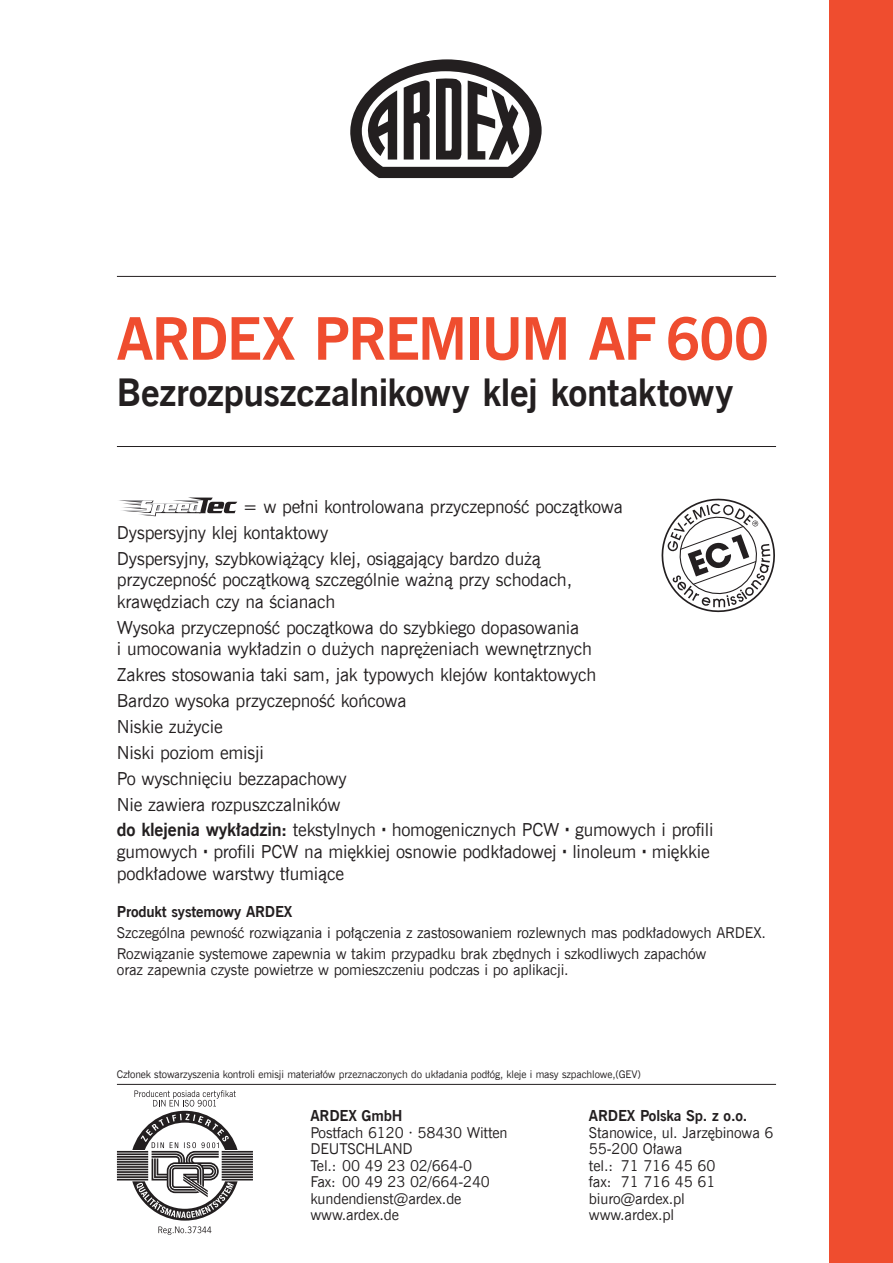
<style>
.page{position:relative;width:893px;height:1263px;background:#fff}
.page>*{position:absolute;margin:0;border:0;box-sizing:border-box;transform-origin:0 0}
.t1{font:700 58.5px "News Goth EU";letter-spacing:-.035em;color:#ef4d2f}
.t2{font:700 37.5px "News Goth EU";letter-spacing:-.015em;color:#231f20}
.t3{font:18px/25.8px "News Goth EU";letter-spacing:-.01em;color:#231f20}
.t4{font:15px/16.5px "News Goth EU";letter-spacing:-.01em;color:#231f20}
.t5{font:700 15px "News Goth EU";letter-spacing:-.01em;color:#231f20}
.t6{font:10.5px "News Goth EU";letter-spacing:-.01em;color:#231f20}
.s1{font-weight:700}
</style>
<div class="page">
<div style="left:829px;top:0;width:64px;height:1263px;background:#ef4d2f"></div>
<hr style="left:117px;top:1084px;width:659px;height:1px;background:#231f20">
<hr style="left:117px;top:276px;width:659px;height:1px;background:#231f20">
<hr style="left:117px;top:446px;width:659px;height:1px;background:#231f20">
<svg style="left:350px;top:59px;width:192px;height:119px"></svg>
<svg style="left:119px;top:497px;width:118px;height:19px"></svg>
<svg style="left:158px;top:1226px;width:53px;height:9px"></svg>
<svg style="left:117px;top:1090px;width:136px;height:130px"></svg>
<svg style="left:661px;top:499px;width:114px;height:114px"></svg>
<h1 class="t1" style="left:117px;top:302px;width:654px">ARDEX PREMIUM AF 600</h1>
<h2 class="t2" style="left:117px;top:369px;width:618px">Bezrozpuszczalnikowy klej kontaktowy</h2>
<p class="t3" style="left:117px;top:494px;width:508px;text-indent:126px">= w pełni kontrolowana przyczepność początkowa<br>Dyspersyjny klej kontaktowy<br>Dyspersyjny, szybkowiążący klej, osiągający bardzo dużą</p>
<p class="t3" style="left:117px;top:570px;width:457px;line-height:21.6px">przyczepność początkową szczególnie ważną przy schodach, krawędziach czy na ścianach</p>
<p class="t3" style="left:117px;top:617px;width:477px;line-height:21.6px">Wysoka przyczepność początkowa do szybkiego dopasowania<br>i umocowania wykładzin o dużych naprężeniach wewnętrznych</p>
<p class="t3" style="left:117px;top:662px;width:598px">Zakres stosowania taki sam, jak typowych klejów kontaktowych<br>Bardzo wysoka przyczepność końcowa<br>Niskie zużycie<br>Niski poziom emisji<br>Po wyschnięciu bezzapachowy<br>Nie zawiera rozpuszczalników<br><span class="s1">do klejenia wykładzin:</span> tekstylnych homogenicznych PCW gumowych i profili</p>
<p class="t3" style="left:117px;top:841px;width:594px;line-height:21.6px">gumowych profili PCW na miękkiej osnowie podkładowej linoleum miękkie podkładowe warstwy tłumiące</p>
<p class="t5" style="left:117px;top:903px;width:177px">Produkt systemowy ARDEX</p>
<p class="t4" style="left:117px;top:923px;width:650px;line-height:20.7px">Szczególna pewność rozwiązania i połączenia z zastosowaniem rozlewnych mas podkładowych ARDEX.<br>Rozwiązanie systemowe zapewnia w takim przypadku brak zbędnych i szkodliwych zapachów</p>
<p class="t4" style="left:117px;top:962px;width:453px">oraz zapewnia czyste powietrze w pomieszczeniu podczas i po aplikacji.</p>
<p class="t6" style="left:117px;top:1068px;width:526px">Członek stowarzyszenia kontroli emisji materiałów przeznaczonych do układania podłóg, kleje i masy szpachlowe,(GEV)</p>
<p class="t5" style="left:310px;top:1107px;width:94px">ARDEX GmbH</p>
<p class="t4" style="left:310px;top:1125px;width:199px">Postfach 6120 · 58430 Witten<br>DEUTSCHLAND<br>Tel.: 00 49 23 02/664-0<br>Fax: 00 49 23 02/664-240 kundendienst@ardex.de www.ardex.de</p>
<p class="t5" style="left:589px;top:1107px;width:160px">ARDEX Polska Sp. z o.o.</p>
<p class="t4" style="left:589px;top:1125px;width:186px">Stanowice, ul. Jarzębinowa 6<br>55‑200 Oława<br>tel.: 71 716 45 60<br>fax: 71 716 45 61 biuro@ardex.pl www.ardex.pl</p>
</div>
